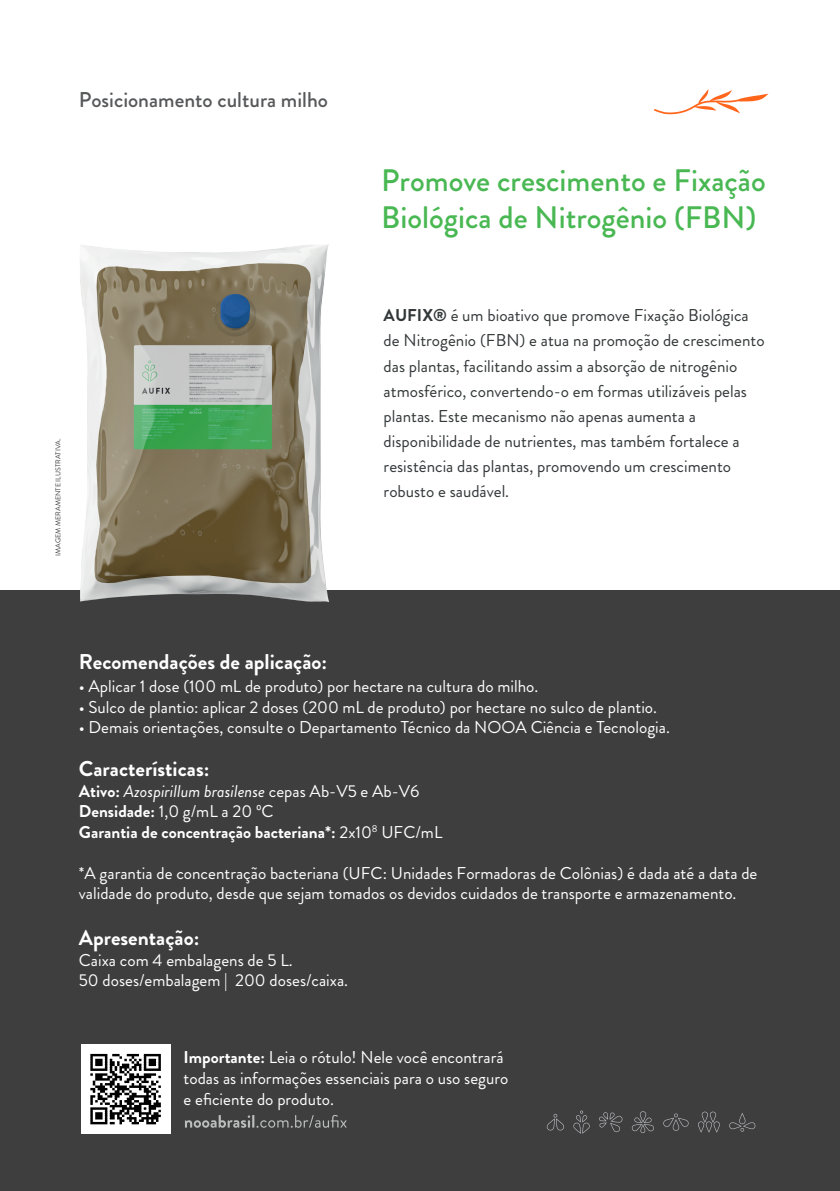
<style>
.page{position:relative;width:840px;height:1191px;background:#fff}
.page>*{position:absolute;margin:0;border:0;box-sizing:border-box;transform-origin:0 0}
.t1{font:500 31px/37.2px "Brandon Grotesque";color:#49b853}
.t2{font:700 21.4px "Brandon Grotesque";color:#fff}
.t3{font:500 21.4px "Brandon Grotesque";color:#57585a}
.t4{font:17.2px/20.6px "Brandon Grotesque";color:#fff}
.t5{font:17.2px/25.2px "Brandon Grotesque";color:#323738}
.t6{font:700 17.2px/20.6px "Brandon Grotesque";color:#fff}
.t7{font:7px "Brandon Grotesque";color:#3e3e3f}
.s1{font-weight:700}
.s2{font-weight:400;font-style:italic}
.s3{font-weight:400}
</style>
<div class="page">
<div style="left:0;top:591px;width:839px;height:600px;background:#3e3e3f"></div>
<svg style="left:573px;top:1110px;width:16px;height:23px"></svg>
<svg style="left:663px;top:1113px;width:25px;height:17px"></svg>
<svg style="left:546px;top:1114px;width:18px;height:16px"></svg>
<svg style="left:729px;top:1113px;width:26px;height:18px"></svg>
<svg style="left:698px;top:1111px;width:21px;height:21px"></svg>
<svg style="left:631px;top:1111px;width:23px;height:22px"></svg>
<svg style="left:599px;top:1112px;width:23px;height:20px"></svg>
<svg style="left:654px;top:89px;width:114px;height:25px"></svg>
<img style="left:53px;top:244px;width:308px;height:358px">
<div style="left:81px;top:1044px;width:89px;height:90px;background:#fff"></div>
<svg style="left:90px;top:1054px;width:71px;height:70px"></svg>
<svg style="left:185px;top:1115px;width:161px;height:12px"></svg>
<p class="t3" style="left:79px;top:84px;width:251px">Posicionamento cultura milho</p>
<p class="t7" style="left:53px;top:555px;width:119px;rotate:-90deg">IMAGEM MERAMENTE ILUSTRATIVA.</p>
<h1 class="t1" style="left:381px;top:162px;width:386px">Promove crescimento e Fixação<br>Biológica de Nitrogênio (FBN)</h1>
<p class="t5" style="left:383px;top:303px;width:382px"><span class="s1">AUFIX®</span> é um bioativo que promove Fixação Biológica de Nitrogênio (FBN) e atua na promoção de crescimento das plantas, facilitando assim a absorção de nitrogênio atmosférico, convertendo-o em formas utilizáveis pelas plantas. Este mecanismo não apenas aumenta a disponibilidade de nutrientes, mas também fortalece a resistência das plantas, promovendo um crescimento robusto e saudável.</p>
<p class="t2" style="left:79px;top:647px;width:250px">Recomendações de aplicação:</p>
<p class="t4" style="left:79px;top:676px;width:461px">• Aplicar 1 dose (100 mL de produto) por hectare na cultura do milho.</p>
<p class="t4" style="left:79px;top:697px;width:579px">• Sulco de plantio: aplicar 2 doses (200 mL de produto) por hectare no sulco de plantio.</p>
<p class="t4" style="left:79px;top:717px;width:592px">• Demais orientações, consulte o Departamento Técnico da NOOA Ciência e Tecnologia.</p>
<p class="t2" style="left:79px;top:753px;width:132px">Características:</p>
<p class="t6" style="left:79px;top:780px;width:365px">Ativo: <span class="s2">Azospirillum brasilense</span> <span class="s3">cepas Ab-V5 e Ab-V6<br></span>Densidade: <span class="s3">1,0 g/mL a 20 ºC<br></span>Garantia de concentração bacteriana*: <span class="s3">2x10</span><sup>8</sup> <span class="s3">UFC/mL</span></p>
<p class="t4" style="left:79px;top:862px;width:679px">*A garantia de concentração bacteriana (UFC: Unidades Formadoras de Colônias) é dada até a data de validade do produto, desde que sejam tomados os devidos cuidados de transporte e armazenamento.</p>
<p class="t2" style="left:79px;top:923px;width:122px">Apresentação:</p>
<p class="t4" style="left:79px;top:950px;width:270px">Caixa com 4 embalagens de 5 L.<br>50 doses/embalagem | 200 doses/caixa.</p>
<p class="t4" style="left:183px;top:1047px;width:326px"><span class="s1">Importante:</span> Leia o rótulo! Nele você encontrará todas as informações essenciais para o uso seguro e eficiente do produto.</p>
</div>
